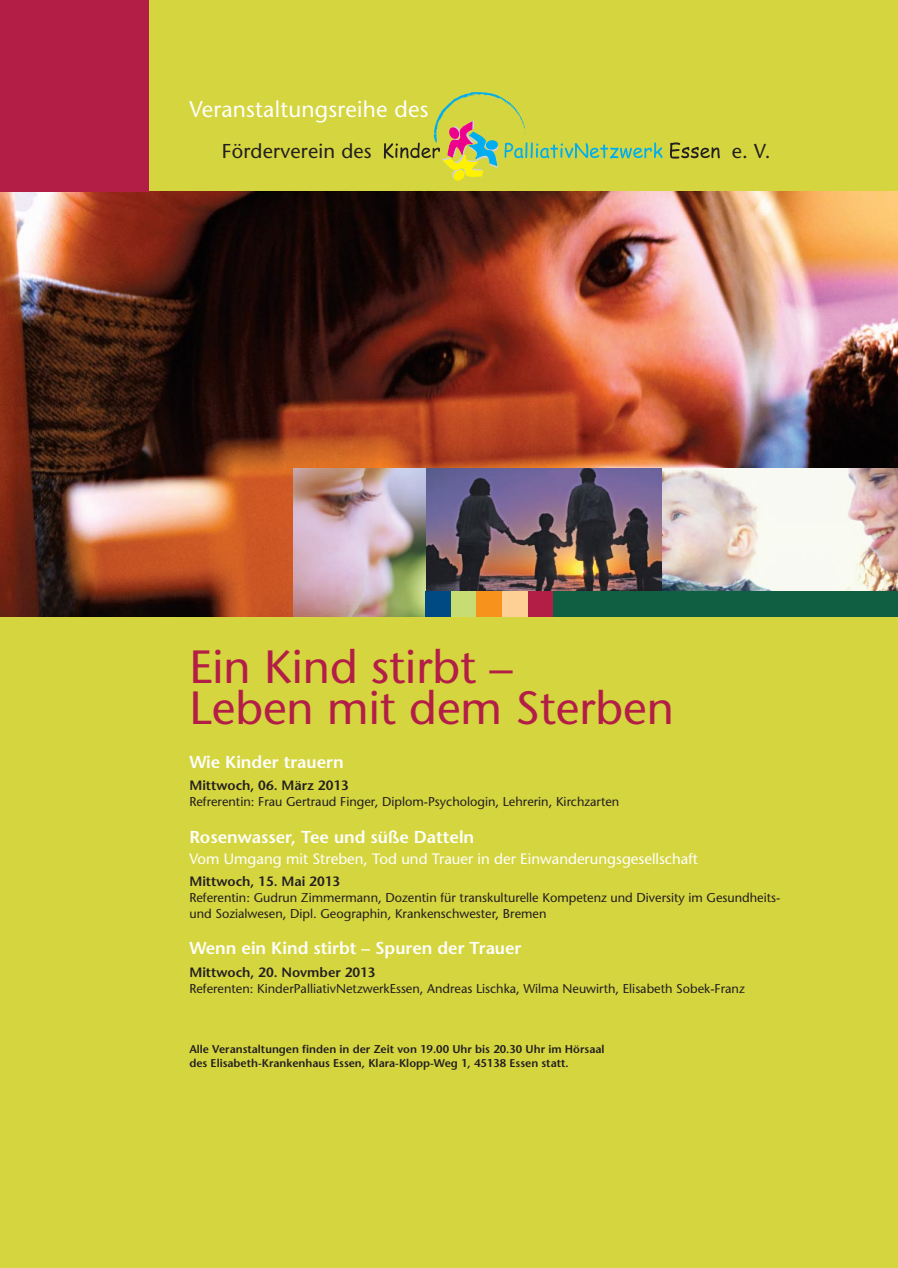
<style>
.page{position:relative;width:898px;height:1268px;background:#fff}
.page>*{position:absolute;margin:0;border:0;box-sizing:border-box;transform-origin:0 0}
.t1{font:46.5px/41.2px "Stone Sans";color:#b31e47}
.t2{font:22.5px "Stone Sans";letter-spacing:.01em;color:#fff}
.t3{font:20.1px "Stone Sans";letter-spacing:.01em;color:#231f20}
.t4{font:600 17.25px "Stone Sans";color:#fff}
.t5{font:15px "Stone Sans";color:#fff}
.t6{font:600 13.5px "Stone Sans";color:#231f20}
.t7{font:12.75px/15.8px "Stone Sans";color:#231f20}
.t8{font:600 11.25px/13.5px "Stone Sans";color:#231f20}
</style>
<div class="page">
<div style="left:0;top:617px;width:897px;height:650px;background:#d5d53f"></div>
<div style="left:149px;top:0;width:748px;height:191px;background:#d5d53f"></div>
<img style="left:0;top:191px;width:897px;height:426px">
<img style="left:661px;top:468px;width:236px;height:123px">
<img style="left:425px;top:468px;width:236px;height:123px">
<img style="left:293px;top:468px;width:132px;height:149px">
<div style="left:425px;top:591px;width:26px;height:26px;background:#004a84"></div>
<div style="left:451px;top:591px;width:25px;height:26px;background:#c7dd74"></div>
<div style="left:476px;top:591px;width:26px;height:26px;background:#f7931d"></div>
<div style="left:502px;top:591px;width:25px;height:26px;background:#fed095"></div>
<div style="left:527px;top:591px;width:26px;height:26px;background:#b31e47"></div>
<div style="left:553px;top:591px;width:344px;height:26px;background:#105f42"></div>
<svg style="left:670px;top:142px;width:49px;height:16px"></svg>
<svg style="left:384px;top:92px;width:278px;height:88px"></svg>
<div style="left:0;top:0;width:149px;height:191px;background:#b31e47"></div>
<h2 class="t2" style="left:189px;top:101px;width:240px">Veranstaltungsreihe des</h2>
<h3 class="t3" style="left:222px;top:143px;width:151px">Förderverein des</h3>
<h3 class="t3" style="left:731px;top:143px;width:40px">e. V.</h3>
<h1 class="t1" style="left:189px;top:650px;width:486px">Ein Kind stirbt –<br>Leben mit dem Sterben</h1>
<h3 class="t4" style="left:189px;top:754px;width:156px">Wie Kinder trauern</h3>
<p class="t6" style="left:189px;top:780px;width:161px">Mittwoch, 06. März 2013</p>
<p class="t7" style="left:189px;top:794px;width:431px">Refrerentin: Frau Gertraud Finger, Diplom-Psychologin, Lehrerin, Kirchzarten</p>
<h3 class="t4" style="left:189px;top:829px;width:286px">Rosenwasser, Tee und süße Datteln</h3>
<p class="t5" style="left:189px;top:852px;width:510px">Vom Umgang mit Streben, Tod und Trauer in der Einwanderungsgesellschaft</p>
<p class="t6" style="left:189px;top:876px;width:152px">Mittwoch, 15. Mai 2013</p>
<p class="t7" style="left:189px;top:890px;width:592px">Referentin: Gudrun Zimmermann, Dozentin für transkulturelle Kompetenz und Diversity im Gesundheits&shy;und Sozialwesen, Dipl. Geographin, Krankenschwester, Bremen</p>
<h3 class="t4" style="left:189px;top:941px;width:333px">Wenn ein Kind stirbt – Spuren der Trauer</h3>
<p class="t6" style="left:189px;top:966px;width:188px">Mittwoch, 20. Novmber 2013</p>
<p class="t7" style="left:189px;top:981px;width:556px">Referenten: KinderPalliativNetzwerkEssen, Andreas Lischka, Wilma Neuwirth, Elisabeth Sobek-Franz</p>
<p class="t8" style="left:189px;top:1043px;width:416px">Alle Veranstaltungen finden in der Zeit von 19.00 Uhr bis 20.30 Uhr im Hörsaal des Elisabeth-Krankenhaus Essen, Klara-Klopp-Weg 1, 45138 Essen statt.</p>
</div>
